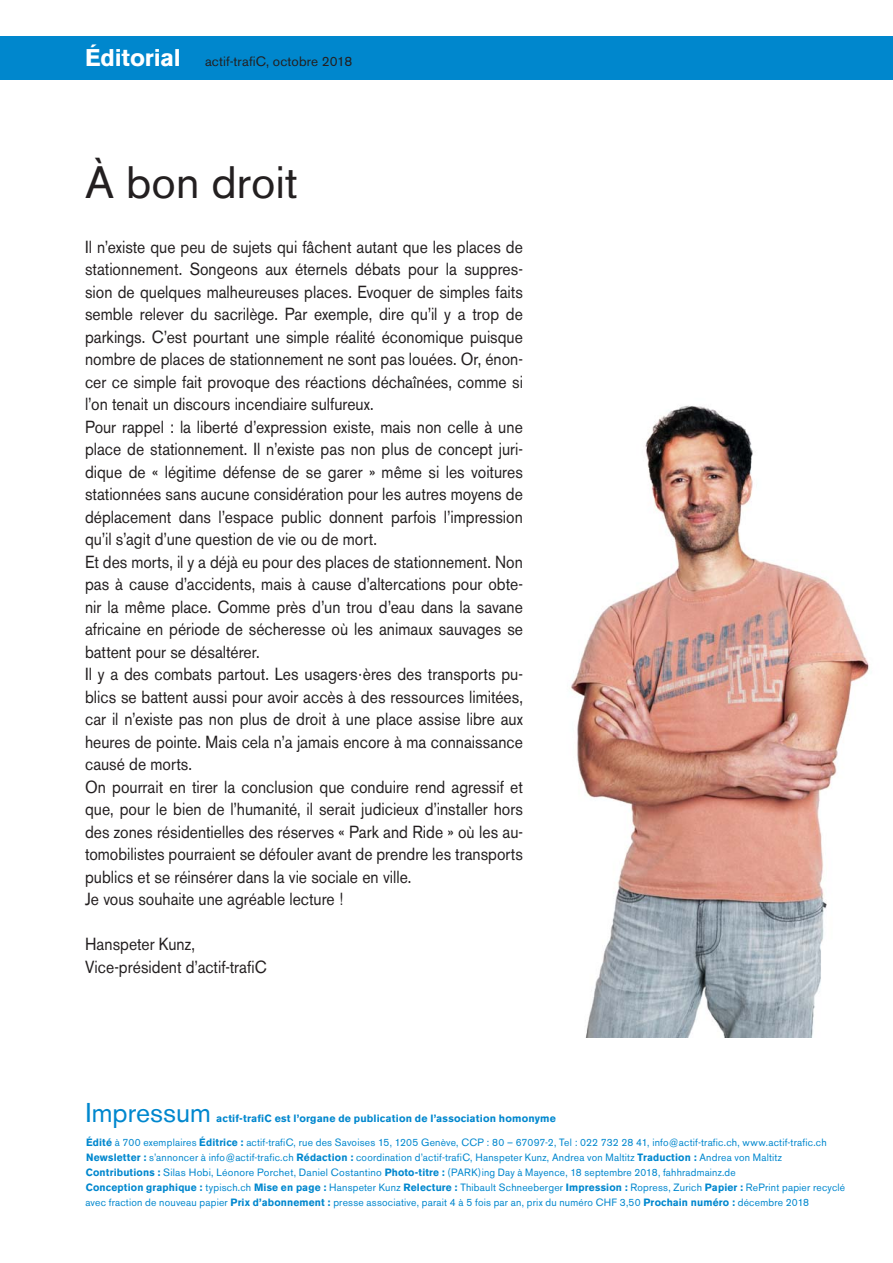
<style>
.page{position:relative;width:893px;height:1263px;background:#fff}
.page>*{position:absolute;margin:0;border:0;box-sizing:border-box;transform-origin:0 0}
.t1{font:45px "Akzidenz Grotesk BE";color:#231f20}
.t2{font:27px "Akzidenz Grotesk BE";color:#0087ce}
.t3{font:17.4px/22.5px "Akzidenz Grotesk BE";color:#231f20;scale:.9 1}
.t4{font:13.5px "Akzidenz Grotesk BE";color:#231f20}
.t5{font:10.5px/15px "Akzidenz Grotesk BE";letter-spacing:.02em;color:#0087ce}
.t6{font:700 10.5px "Akzidenz Grotesk BE";letter-spacing:.015em;color:#0087ce}
.s1{font-weight:700;font-size:24px;color:#fff}
.s2{font-weight:700}
</style>
<div class="page">
<img style="left:571px;top:405px;width:298px;height:632px">
<div style="left:0;top:36px;width:893px;height:43px;background:#0087cd"></div>
<p class="t4" style="left:85px;top:57px;width:269px"><span class="s1">Éditorial</span> actif-trafiC, octobre 2018</p>
<p class="t4" style="left:85px;top:57px;width:245px"><span class="s1">Thema</span> actif-trafiC octobre 2016</p>
<h1 class="t1" style="left:85px;top:166px;width:214px">À bon droit</h1>
<p class="t3" style="left:85px;top:237px;width:488px">Il n’existe que peu de sujets qui fâchent autant que les places de stationnement. Songeons aux éternels débats pour la suppres&shy;sion de quelques malheureuses places. Evoquer de simples faits semble relever du sacrilège. Par exemple, dire qu’il y a trop de parkings. C’est pourtant une simple réalité économique puisque nombre de places de stationnement ne sont pas louées. Or, énon&shy;cer ce simple fait provoque des réactions déchaînées, comme si l’on tenait un discours incendiaire sulfureux.<br>Pour rappel : la liberté d’expression existe, mais non celle à une place de stationnement. Il n’existe pas non plus de concept juri&shy;dique de « légitime défense de se garer » même si les voitures stationnées sans aucune considération pour les autres moyens de déplacement dans l’espace public donnent parfois l’impression qu’il s’agit d’une question de vie ou de mort.<br>Et des morts, il y a déjà eu pour des places de stationnement. Non pas à cause d’accidents, mais à cause d’altercations pour obte&shy;nir la même place. Comme près d’un trou d’eau dans la savane africaine en période de sécheresse où les animaux sauvages se battent pour se désaltérer.<br>Il y a des combats partout. Les usagers·ères des transports pu&shy;blics se battent aussi pour avoir accès à des ressources limitées, car il n’existe pas non plus de droit à une place assise libre aux heures de pointe. Mais cela n’a jamais encore à ma connaissance causé de morts.<br>On pourrait en tirer la conclusion que conduire rend agressif et que, pour le bien de l’humanité, il serait judicieux d’installer hors des zones résidentielles des réserves « Park and Ride » où les au&shy;tomobilistes pourraient se défouler avant de prendre les transports publics et se réinsérer dans la vie sociale en ville.<br>Je vous souhaite une agréable lecture !</p>
<p class="t3" style="left:85px;top:935px;width:203px">Hanspeter Kunz,<br>Vice-président d’actif-trafiC</p>
<h2 class="t2" style="left:85px;top:1103px;width:127px">Impressum</h2>
<p class="t6" style="left:216px;top:1115px;width:341px">actif-trafiC est l’organe de publication de l’association homonyme</p>
<p class="t5" style="left:85px;top:1136px;width:761px"><span class="s2">Édité</span> à 700 exemplaires <span class="s2">Éditrice :</span> actif-trafiC, rue des Savoises 15, 1205 Genève, CCP : 80 – 67097-2, Tel : 022 732 28 41, info@actif-trafic.ch, www.actif-trafic.ch <span class="s2">Newsletter :</span> s’annoncer à info@actif-trafic.ch <span class="s2">Rédaction :</span> coordination d’actif-trafiC, Hanspeter Kunz, Andrea von Maltitz <span class="s2">Traduction :</span> Andrea von Maltitz <span class="s2">Contributions :</span> Silas Hobi, Léonore Porchet, Daniel Costantino <span class="s2">Photo-titre :</span> (PARK)ing Day à Mayence, 18 septembre 2018, fahhradmainz.de<br><span class="s2">Conception graphique :</span> typisch.ch <span class="s2">Mise en page :</span> Hanspeter Kunz <span class="s2">Relecture :</span> Thibault Schneeberger <span class="s2">Impression :</span> Ropress, Zurich <span class="s2">Papier :</span> RePrint papier recyclé avec fraction de nouveau papier <span class="s2">Prix d’abonnement :</span> presse associative, parait 4 à 5 fois par an, prix du numéro CHF 3,50 <span class="s2">Prochain numéro :</span> décembre 2018</p>
</div>
